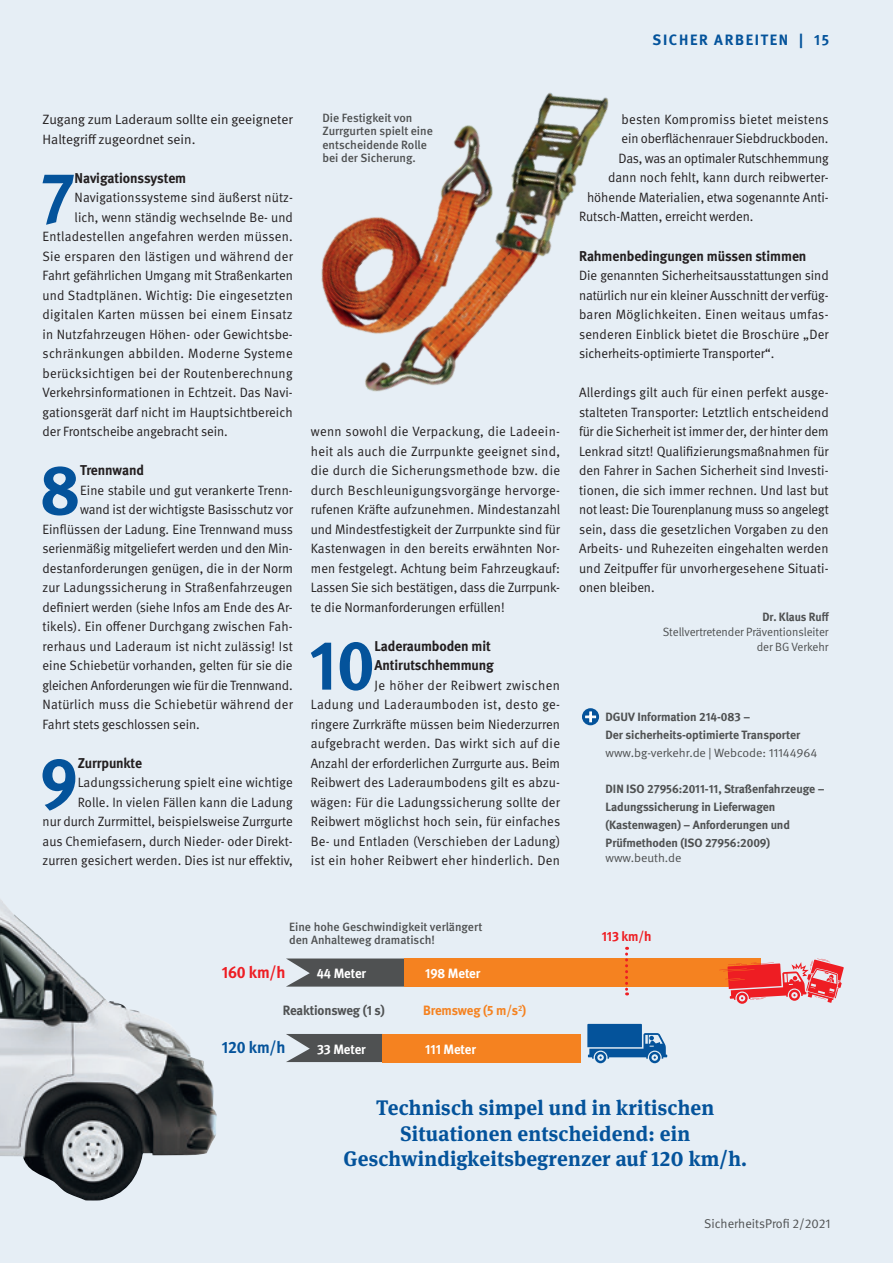
<style>
.page{position:relative;width:893px;height:1263px;background:#e6eef5}
.page>*{position:absolute;margin:0;border:0;box-sizing:border-box;transform-origin:0 0}
.BGV_Fließ_Einleser{font:700 70.35px "DGUV Meta";color:#04539b}
.t1{font:700 21px/25.5px "DGUV Meta Serif";letter-spacing:.01em;color:#04539b;text-align:center}
.t2{font:700 16.5px "DGUV Meta";color:#ee1d23}
.t3{font:700 16.5px "DGUV Meta";color:#04539b}
.t4{font:700 15px "DGUV Meta";letter-spacing:.11em;color:#04539b}
.BGV_Fließ_Einleser-2{font:700 14.25px "DGUV Meta";letter-spacing:-.005em;color:#231f20}
.BGV_Fließ{font:13.5px/19.5px "DGUV Meta";color:#231f20;text-align:justify}
.BGV_Fließ-2{font:13.5px "DGUV Meta";letter-spacing:.02em;color:#231f20}
.BGV_Fließ-3{font:13.5px "DGUV Meta";letter-spacing:.025em;color:#231f20}
.t5{font:700 13.5px "DGUV Meta";letter-spacing:-.01em;color:#fff}
.t6{font:700 13.5px "DGUV Meta";letter-spacing:-.01em;color:#4f5152}
.t7{font:700 13.5px "DGUV Meta";letter-spacing:-.01em;color:#f58220}
.t8{font:700 13.5px "DGUV Meta";color:#ee1d23}
.t9{font:12.75px "DGUV Meta";color:#4f5152}
.BGV_Kurz_Info{font:700 12px/18px "DGUV Meta";letter-spacing:-.005em;color:#4f5152}
.BGV_BU{font:500 12px/13.5px "DGUV Meta";color:#4f5152}
.BGV_Kurz_Info_light{font:12px "DGUV Meta";letter-spacing:-.005em;color:#4f5152;scale:1.04 1}
.BGV_Autor_Normal{font:12px "DGUV Meta";letter-spacing:-.005em;color:#4f5152}
.BGV_Autor_Bold{font:700 12px "DGUV Meta";letter-spacing:-.005em;color:#4f5152}
</style>
<div class="page">
<svg style="left:582px;top:708px;width:17px;height:17px"></svg>
<svg style="left:585px;top:711px;width:11px;height:11px"></svg>
<img style="left:0;top:899px;width:217px;height:301px">
<svg style="left:286px;top:1034px;width:96px;height:28px;background:#616466"></svg>
<div style="left:382px;top:1034px;width:198px;height:28px;background:#f58220"></div>
<svg style="left:286px;top:958px;width:118px;height:28px;background:#606365"></svg>
<div style="left:404px;top:958px;width:357px;height:28px;background:#f58220"></div>
<svg style="left:625px;top:947px;width:3px;height:48px"></svg>
<svg style="left:719px;top:958px;width:125px;height:46px"></svg>
<svg style="left:587px;top:1024px;width:80px;height:39px"></svg>
<img style="left:321px;top:92px;width:288px;height:300px">
<p class="t4" style="left:653px;top:31px;width:178px">SICHER ARBEITEN | 15</p>
<p class="BGV_Fließ" style="left:43px;top:110px;width:252px">Zugang zum Laderaum sollte ein geeigneter<br>Haltegriff zugeordnet sein.</p>
<h3 class="BGV_Fließ_Einleser" style="left:41px;top:155px;width:36px">7</h3>
<h3 class="BGV_Fließ_Einleser-2" style="left:75px;top:169px;width:113px">Navigationssystem</h3>
<p class="BGV_Fließ" style="left:75px;top:188px;width:220px">Navigationssysteme sind äußerst nütz-</p>
<p class="BGV_Fließ" style="left:75px;top:207px;width:220px">lich, wenn ständig wechselnde Be- und</p>
<p class="BGV_Fließ-2" style="left:43px;top:229px;width:252px">Entladestellen angefahren werden müssen.</p>
<p class="BGV_Fließ-2" style="left:43px;top:248px;width:252px">Sie ersparen den lästigen und während der</p>
<p class="BGV_Fließ" style="left:43px;top:266px;width:252px">Fahrt gefährlichen Umgang mit Straßenkarten</p>
<p class="BGV_Fließ-2" style="left:43px;top:287px;width:252px">und Stadtplänen. Wichtig: Die eingesetzten</p>
<p class="BGV_Fließ-3" style="left:43px;top:307px;width:252px">digitalen Karten müssen bei einem Einsatz</p>
<p class="BGV_Fließ" style="left:43px;top:324px;width:252px">in Nutzfahrzeugen Höhen- oder Gewichtsbe-</p>
<p class="BGV_Fließ-3" style="left:43px;top:346px;width:252px">schränkungen abbilden. Moderne Systeme</p>
<p class="BGV_Fließ-2" style="left:43px;top:365px;width:252px">berücksichtigen bei der Routenberechnung</p>
<p class="BGV_Fließ" style="left:43px;top:383px;width:252px">Verkehrsinformationen in Echtzeit. Das Navi-</p>
<p class="BGV_Fließ" style="left:43px;top:402px;width:252px">gationsgerät darf nicht im Hauptsichtbereich</p>
<p class="BGV_Fließ" style="left:43px;top:422px;width:187px">der Frontscheibe angebracht sein.</p>
<h3 class="BGV_Fließ_Einleser" style="left:40px;top:448px;width:42px">8</h3>
<h3 class="BGV_Fließ_Einleser-2" style="left:80px;top:462px;width:66px">Trennwand</h3>
<p class="BGV_Fließ" style="left:80px;top:480px;width:214px">Eine stabile und gut verankerte Trenn-</p>
<p class="BGV_Fließ" style="left:80px;top:500px;width:214px">wand ist der wichtigste Basisschutz vor</p>
<p class="BGV_Fließ" style="left:43px;top:519px;width:252px">Einflüssen der Ladung. Eine Trennwand muss</p>
<p class="BGV_Fließ" style="left:43px;top:539px;width:252px">serienmäßig mitgeliefert werden und den Min-</p>
<p class="BGV_Fließ" style="left:43px;top:558px;width:252px">destanforderungen genügen, die in der Norm</p>
<p class="BGV_Fließ" style="left:43px;top:578px;width:252px">zur Ladungssicherung in Straßenfahrzeugen</p>
<p class="BGV_Fließ" style="left:43px;top:597px;width:252px">definiert werden (siehe Infos am Ende des Ar-</p>
<p class="BGV_Fließ" style="left:43px;top:617px;width:252px">tikels). Ein offener Durchgang zwischen Fah-</p>
<p class="BGV_Fließ" style="left:43px;top:636px;width:252px">rerhaus und Laderaum ist nicht zulässig! Ist</p>
<p class="BGV_Fließ" style="left:43px;top:656px;width:252px">eine Schiebetür vorhanden, gelten für sie die</p>
<p class="BGV_Fließ" style="left:43px;top:675px;width:252px">gleichen Anforderungen wie für die Trennwand.</p>
<p class="BGV_Fließ-2" style="left:43px;top:696px;width:252px">Natürlich muss die Schiebetür während der</p>
<p class="BGV_Fließ" style="left:43px;top:714px;width:159px">Fahrt stets geschlossen sein.</p>
<h3 class="BGV_Fließ_Einleser" style="left:40px;top:740px;width:39px">9</h3>
<h3 class="BGV_Fließ_Einleser-2" style="left:78px;top:754px;width:66px">Zurrpunkte</h3>
<p class="BGV_Fließ" style="left:43px;top:773px;width:252px;text-align:right">Ladungssicherung spielt eine wichtige<br>Rolle. In vielen Fällen kann die Ladung<br>nur durch Zurrmittel, beispielsweise Zurrgurte aus Chemiefasern, durch Nieder- oder Direkt&shy;zurren gesichert werden. Dies ist nur effektiv,</p>
<p class="BGV_BU" style="left:322px;top:111px;width:92px">Die Festigkeit von</p>
<p class="BGV_BU" style="left:322px;top:125px;width:112px">Zurrgurten spielt eine</p>
<p class="BGV_BU" style="left:322px;top:138px;width:106px">entscheidende Rolle</p>
<p class="BGV_BU" style="left:322px;top:152px;width:95px">bei der Sicherung.</p>
<p class="BGV_Fließ" style="left:311px;top:422px;width:251px">wenn sowohl die Verpackung, die Ladeein&shy;heit als auch die Zurrpunkte geeignet sind, die durch die Sicherungsmethode bzw. die durch Beschleunigungsvorgänge hervorge&shy;rufenen Kräfte aufzunehmen. Mindestanzahl und Mindestfestigkeit der Zurrpunkte sind für Kastenwagen in den bereits erwähnten Nor&shy;men festgelegt. Achtung beim Fahrzeugkauf:<br>Lassen Sie sich bestätigen, dass die Zurrpunk&shy;te die Normanforderungen erfüllen!</p>
<h3 class="BGV_Fließ_Einleser" style="left:309px;top:623px;width:67px">10</h3>
<h3 class="BGV_Fließ_Einleser-2" style="left:374px;top:637px;width:118px">Laderaumboden mit</h3>
<h3 class="BGV_Fließ_Einleser-2" style="left:374px;top:657px;width:121px">Antirutschhemmung</h3>
<p class="BGV_Fließ" style="left:311px;top:675px;width:251px;text-indent:64px">Je höher der Reibwert zwischen Ladung und Laderaumboden ist, desto ge&shy;ringere Zurrkräfte müssen beim Niederzurren aufgebracht werden. Das wirkt sich auf die Anzahl der erforderlichen Zurrgurte aus. Beim Reibwert des Laderaumbodens gilt es abzu&shy;wägen: Für die Ladungssicherung sollte der Reibwert möglichst hoch sein, für einfaches Be- und Entladen (Verschieben der Ladung) ist ein hoher Reibwert eher hinderlich. Den</p>
<p class="BGV_Fließ-2" style="left:622px;top:111px;width:209px">besten Kompromiss bietet meistens</p>
<p class="BGV_Fließ" style="left:622px;top:129px;width:208px">ein oberflächenrauer Siebdruckboden.</p>
<p class="BGV_Fließ" style="left:619px;top:149px;width:212px">Das, was an optimaler Rutschhemmung</p>
<p class="BGV_Fließ" style="left:608px;top:168px;width:222px">dann noch fehlt, kann durch reibwerter-</p>
<p class="BGV_Fließ" style="left:587px;top:188px;width:243px">höhende Materialien, etwa sogenannte Anti-</p>
<p class="BGV_Fließ" style="left:579px;top:207px;width:176px">Rutsch-Matten, erreicht werden.</p>
<h3 class="BGV_Fließ_Einleser-2" style="left:579px;top:247px;width:229px">Rahmenbedingungen müssen stimmen</h3>
<p class="BGV_Fließ" style="left:579px;top:266px;width:251px">Die genannten Sicherheitsausstattungen sind natürlich nur ein kleiner Ausschnitt der verfüg&shy;baren Möglichkeiten. Einen weitaus umfas&shy;senderen Einblick bietet die Broschüre „Der sicherheits-optimierte Transporter“.</p>
<p class="BGV_Fließ" style="left:579px;top:383px;width:251px">Allerdings gilt auch für einen perfekt ausge&shy;stalteten Transporter: Letztlich entscheidend für die Sicherheit ist immer der, der hinter dem Lenkrad sitzt! Qualifizierungsmaßnahmen für den Fahrer in Sachen Sicherheit sind Investi&shy;tionen, die sich immer rechnen. Und last but not least: Die Tourenplanung muss so angelegt sein, dass die gesetzlichen Vorgaben zu den Arbeits- und Ruhezeiten eingehalten werden und Zeitpuffer für unvorhergesehene Situati&shy;onen bleiben.</p>
<p class="BGV_Autor_Bold" style="left:762px;top:609px;width:68px">Dr. Klaus Ruff</p>
<p class="BGV_Autor_Normal" style="left:663px;top:624px;width:167px">Stellvertretender Präventionsleiter</p>
<p class="BGV_Autor_Normal" style="left:757px;top:639px;width:73px">der BG Verkehr</p>
<p class="BGV_Kurz_Info" style="left:606px;top:708px;width:196px">DGUV Information 214-083 –<br>Der sicherheits-optimierte Transporter</p>
<p class="BGV_Kurz_Info_light" style="left:606px;top:746px;width:205px">www.bg-verkehr.de | Webcode: 11144964</p>
<p class="BGV_Kurz_Info" style="left:606px;top:780px;width:220px">DIN ISO 27956:2011-11, Straßenfahrzeuge – Ladungssicherung in Lieferwagen (Kastenwagen) – Anforderungen und Prüfmethoden (ISO 27956:2009)</p>
<p class="BGV_Kurz_Info_light" style="left:606px;top:851px;width:75px">www.beuth.de</p>
<p class="BGV_BU" style="left:289px;top:920px;width:195px">Eine hohe Geschwindigkeit verlängert den Anhalteweg dramatisch!</p>
<p class="t2" style="left:222px;top:962px;width:65px">160 km/h</p>
<p class="t5" style="left:317px;top:965px;width:51px">44 Meter</p>
<p class="t6" style="left:283px;top:1002px;width:103px">Reaktionsweg (1 s)</p>
<p class="t5" style="left:425px;top:965px;width:57px">198 Meter</p>
<p class="t7" style="left:423px;top:1003px;width:105px">Bremsweg (5 m/s<sup>2</sup>)</p>
<p class="t3" style="left:222px;top:1037px;width:65px">120 km/h</p>
<p class="t5" style="left:317px;top:1041px;width:50px">33 Meter</p>
<p class="t5" style="left:425px;top:1041px;width:52px">111 Meter</p>
<p class="t8" style="left:602px;top:928px;width:51px">113 km/h</p>
<h2 class="t1" style="left:343px;top:1095px;width:405px">Technisch simpel und in kritischen<br>Situationen entscheidend: ein<br>Geschwindigkeitsbegrenzer auf 120 km/h.</h2>
<p class="t9" style="left:704px;top:1216px;width:128px">SicherheitsProfi 2/2021</p>
</div>
